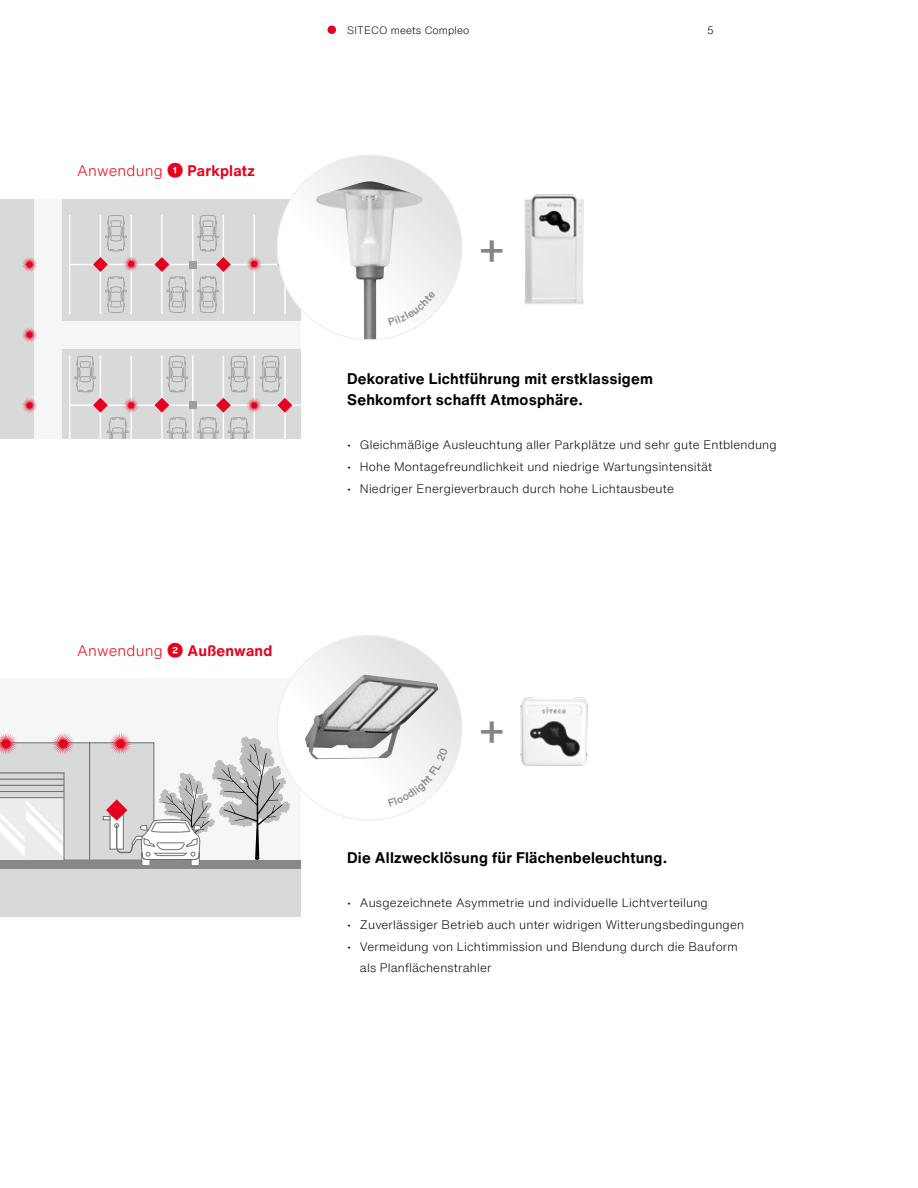
<style>
.page{position:relative;width:918px;height:1188px;background:#fff}
.page>*{position:absolute;margin:0;border:0;box-sizing:border-box;transform-origin:0 0}
.t1{font:500 39px "Helvetica Now Text";color:#828688}
.t2{font:700 15px/21.8px "Helvetica Now Text";letter-spacing:.015em;color:#000}
.t3{font:700 15px "Helvetica Now Text";letter-spacing:.015em;color:#e7001d}
.t4{font:300 12px/21.8px "Helvetica Now Text";letter-spacing:.015em;color:#000}
.t5{font:300 10.5px "Helvetica Now Text";letter-spacing:.015em;color:#000}
.s1{font-weight:300}
</style>
<div class="page">
<div style="left:328px;top:26px;width:8px;height:8px;background:#e7001d;border-radius:50%"></div>
<div style="left:0;top:864px;width:301px;height:53px;background:#d8dada"></div>
<div style="left:0;top:678px;width:301px;height:189px;background:#f5f6f6"></div>
<div style="left:90px;top:743px;width:64px;height:117px;background:#d8dada"></div>
<div style="left:0;top:860px;width:301px;height:8px;background:#878988"></div>
<svg style="left:0;top:733px;width:90px;height:127px"></svg>
<svg style="left:103px;top:733px;width:187px;height:133px"></svg>
<div style="left:0;top:199px;width:301px;height:239px;background:#d8dada"></div>
<div style="left:60px;top:321px;width:241px;height:28px;background:#f5f6f6"></div>
<div style="left:34px;top:199px;width:28px;height:239px;background:#f5f6f6"></div>
<hr style="left:70px;top:264px;width:231px;height:1px;background:#fff">
<hr style="left:69px;top:215px;width:1px;height:99px;background:#fff">
<hr style="left:100px;top:215px;width:1px;height:99px;background:#fff">
<hr style="left:130px;top:215px;width:2px;height:99px;background:#fff">
<hr style="left:161px;top:215px;width:2px;height:99px;background:#fff">
<hr style="left:192px;top:215px;width:1px;height:99px;background:#fff">
<hr style="left:223px;top:215px;width:1px;height:99px;background:#fff">
<hr style="left:253px;top:215px;width:2px;height:99px;background:#fff">
<hr style="left:284px;top:215px;width:2px;height:99px;background:#fff">
<hr style="left:70px;top:405px;width:231px;height:1px;background:#fff">
<hr style="left:69px;top:356px;width:1px;height:82px;background:#fff">
<hr style="left:161px;top:356px;width:2px;height:82px;background:#fff">
<hr style="left:192px;top:356px;width:1px;height:82px;background:#fff">
<div style="left:189px;top:261px;width:7px;height:7px;background:#9d9e9e"></div>
<div style="left:189px;top:401px;width:7px;height:8px;background:#9d9e9e"></div>
<svg style="left:154px;top:257px;width:34px;height:56px"></svg>
<svg style="left:197px;top:257px;width:34px;height:56px"></svg>
<svg style="left:197px;top:215px;width:22px;height:36px"></svg>
<svg style="left:154px;top:398px;width:35px;height:40px"></svg>
<svg style="left:166px;top:356px;width:22px;height:36px"></svg>
<svg style="left:22px;top:257px;width:15px;height:15px"></svg>
<svg style="left:22px;top:327px;width:15px;height:15px"></svg>
<svg style="left:22px;top:398px;width:15px;height:15px"></svg>
<svg style="left:74px;top:356px;width:65px;height:82px"></svg>
<svg style="left:197px;top:356px;width:95px;height:82px"></svg>
<svg style="left:93px;top:215px;width:46px;height:98px"></svg>
<svg style="left:247px;top:256px;width:15px;height:16px"></svg>
<svg style="left:277px;top:635px;width:185px;height:185px"></svg>
<img style="left:304px;top:675px;width:135px;height:85px">
<img style="left:524px;top:194px;width:60px;height:110px">
<div style="left:277px;top:155px;width:185px;height:185px;background:linear-gradient(to right,#fafafa,#dfe0e0);border-radius:92px"></div>
<img style="left:315px;top:181px;width:109px;height:159px">
<img style="left:520px;top:697px;width:69px;height:69px">
<svg style="left:388px;top:748px;width:60px;height:58px"></svg>
<svg style="left:388px;top:291px;width:48px;height:35px"></svg>
<p class="t3" style="left:77px;top:160px;width:179px"><span class="s1">Anwendung</span> ❶ Parkplatz</p>
<p class="t3" style="left:77px;top:640px;width:197px"><span class="s1">Anwendung</span> ❷ Außenwand</p>
<p class="t5" style="left:347px;top:22px;width:124px">SITECO meets Compleo</p>
<p class="t5" style="left:707px;top:23px;width:8px">5</p>
<h1 class="t1" style="left:479px;top:220px;width:27px">+</h1>
<p class="t2" style="left:347px;top:367px;width:307px">Dekorative Lichtführung mit erstklassigem<br>Sehkomfort schafft Atmosphäre.</p>
<p class="t4" style="left:347px;top:433px;width:431px">• Gleichmäßige Ausleuchtung aller Parkplätze und sehr gute Entblendung</p>
<p class="t4" style="left:347px;top:455px;width:367px">• Hohe Montagefreundlichkeit und niedrige Wartungsintensität</p>
<p class="t4" style="left:347px;top:477px;width:328px">• Niedriger Energieverbrauch durch hohe Lichtausbeute</p>
<h1 class="t1" style="left:479px;top:701px;width:27px">+</h1>
<p class="t2" style="left:347px;top:847px;width:322px">Die Allzwecklösung für Flächenbeleuchtung.</p>
<p class="t4" style="left:347px;top:891px;width:362px">• Ausgezeichnete Asymmetrie und individuelle Lichtverteilung</p>
<p class="t4" style="left:347px;top:913px;width:398px">• Zuverlässiger Betrieb auch unter widrigen Witterungsbedingungen</p>
<p class="t4" style="left:360px;top:935px;width:379px;text-indent:-13px">• Vermeidung von Lichtimmission und Blendung durch die Bauform als Planflächenstrahler</p>
</div>
